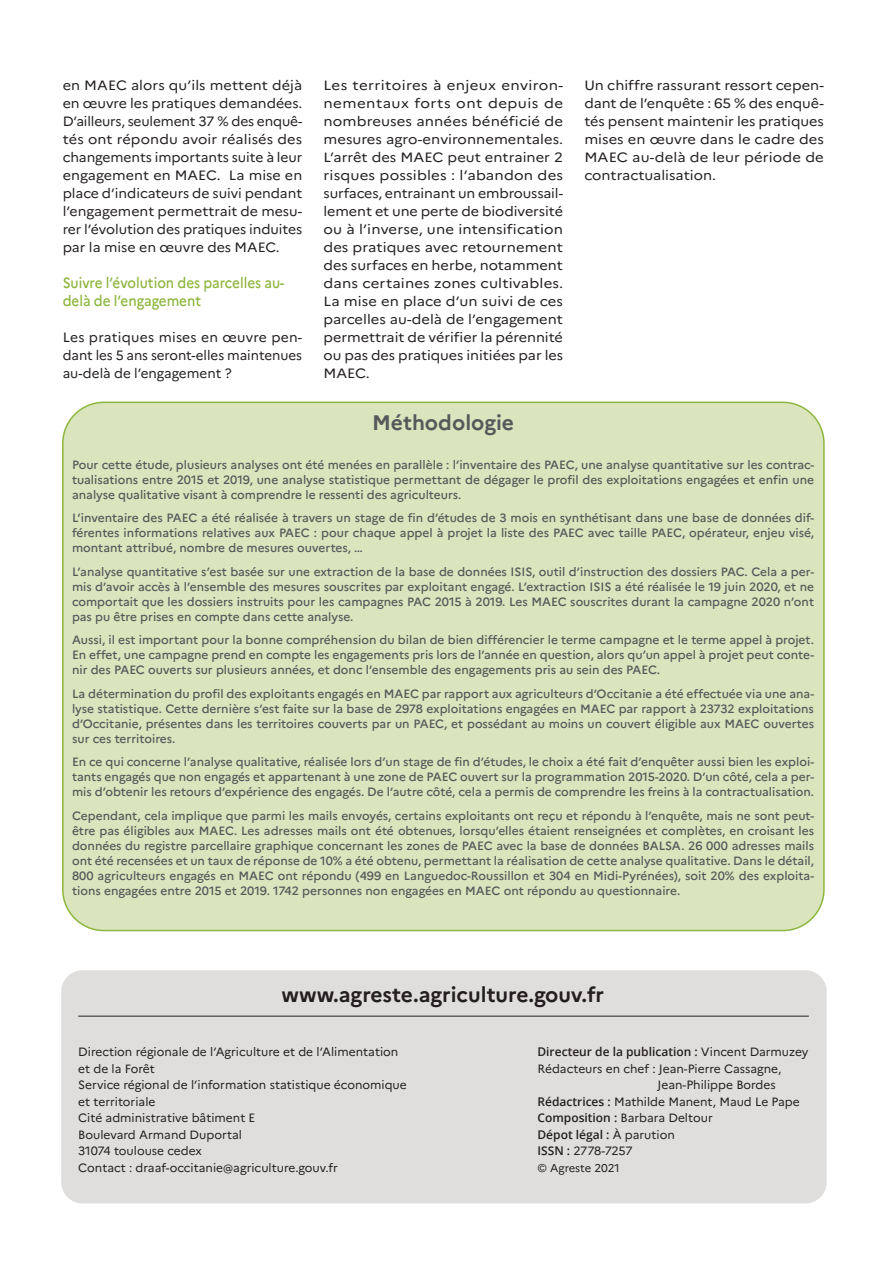
<style>
.page{position:relative;width:893px;height:1263px;background:#fff}
.page>*{position:absolute;margin:0;border:0;box-sizing:border-box;transform-origin:0 0}
.t1{font:700 21px "Marianne";color:#231f20}
.Titre_encadre{font:700 21px "Marianne";color:#57585a}
.Sous-titre_paragraph{font:500 14.85px/18px "Marianne";color:#8eb63e;scale:.91 1}
.Texte{font:13.5px/18px "Marianne";letter-spacing:-.005em;color:#231f20;text-align:justify;scale:1.11 1}
.Texte-2{font:13.5px/18px "Marianne";letter-spacing:-.005em;color:#231f20;text-align:justify;scale:1.07 1}
.Texte-3{font:13.5px/18px "Marianne";letter-spacing:-.005em;color:#231f20;text-align:justify;scale:1.08 1}
.Texte-4{font:13.5px/18px "Marianne";letter-spacing:-.005em;color:#231f20;text-align:justify}
.Texte_encadre{font:500 12px/15px "Marianne";color:#57585a;text-align:justify}
.t2{font:12px/16.5px "Marianne";color:#231f20}
.t3{font:600 12px "Open Sans";color:#231f20}
.t4{font:12px "Marianne";letter-spacing:-.02em;color:#231f20}
.t5{font:11.25px "Marianne";letter-spacing:-.005em;color:#231f20}
.s1{font-family:"Marianne";font-weight:400}
.s2{font-family:"Open Sans";font-weight:600}
</style>
<div class="page">
<div style="left:61px;top:970px;width:766px;height:233px;background:#e0dedd;border-radius:21px"></div>
<hr style="left:78px;top:1016px;width:731px;height:1px;background:#231f20">
<div style="left:63px;top:402px;width:761px;height:528px;background:#dae4bd;border-radius:41px"></div>
<p class="Texte-2" style="left:63px;top:76px;width:226px">en MAEC alors qu’ils mettent déjà en œuvre les pratiques demandées.<br>D’ailleurs, seulement 37 % des enquê&shy;tés ont répondu avoir réalisés des changements importants suite à leur engagement en MAEC. La mise en place d’indicateurs de suivi pendant l’engagement permettrait de mesu&shy;rer l’évolution des pratiques induites par la mise en œuvre des MAEC.</p>
<p class="Sous-titre_paragraph" style="left:63px;top:274px;width:245px">Suivre l’évolution des parcelles au&shy;delà de l’engagement</p>
<p class="Texte-4" style="left:63px;top:328px;width:241px">Les pratiques mises en œuvre pen&shy;dant les 5 ans seront-elles maintenues au-delà de l’engagement ?</p>
<p class="Texte" style="left:324px;top:76px;width:217px">Les territoires à enjeux environ&shy;nementaux forts ont depuis de nombreuses années bénéficié de mesures agro-environnementales.<br>L’arrêt des MAEC peut entrainer 2 risques possibles : l’abandon des surfaces, entrainant un embroussail&shy;lement et une perte de biodiversité ou à l’inverse, une intensification des pratiques avec retournement des surfaces en herbe, notamment dans certaines zones cultivables.<br>La mise en place d’un suivi de ces parcelles au-delà de l’engagement permettrait de vérifier la pérennité ou pas des pratiques initiées par les MAEC.</p>
<p class="Texte-3" style="left:584px;top:76px;width:223px">Un chiffre rassurant ressort cepen&shy;dant de l’enquête : 65 % des enquê&shy;tés pensent maintenir les pratiques mises en œuvre dans le cadre des MAEC au-delà de leur période de contractualisation.</p>
<p class="Titre_encadre" style="left:372px;top:410px;width:143px">Méthodologie</p>
<p class="Texte_encadre" style="left:72px;top:457px;width:743px">Pour cette étude, plusieurs analyses ont été menées en parallèle : l’inventaire des PAEC, une analyse quantitative sur les contrac&shy;tualisations entre 2015 et 2019, une analyse statistique permettant de dégager le profil des exploitations engagées et enfin une analyse qualitative visant à comprendre le ressenti des agriculteurs.</p>
<p class="Texte_encadre" style="left:72px;top:510px;width:744px">L’inventaire des PAEC a été réalisée à travers un stage de fin d’études de 3 mois en synthétisant dans une base de données dif&shy;férentes informations relatives aux PAEC : pour chaque appel à projet la liste des PAEC avec taille PAEC, opérateur, enjeu visé, montant attribué, nombre de mesures ouvertes, …</p>
<p class="Texte_encadre" style="left:72px;top:564px;width:744px">L’analyse quantitative s’est basée sur une extraction de la base de données ISIS, outil d’instruction des dossiers PAC. Cela a per&shy;mis d’avoir accès à l’ensemble des mesures souscrites par exploitant engagé. L’extraction ISIS a été réalisée le 19 juin 2020, et ne comportait que les dossiers instruits pour les campagnes PAC 2015 à 2019. Les MAEC souscrites durant la campagne 2020 n’ont pas pu être prises en compte dans cette analyse.</p>
<p class="Texte_encadre" style="left:72px;top:632px;width:744px">Aussi, il est important pour la bonne compréhension du bilan de bien différencier le terme campagne et le terme appel à projet.<br>En effet, une campagne prend en compte les engagements pris lors de l’année en question, alors qu’un appel à projet peut conte&shy;nir des PAEC ouverts sur plusieurs années, et donc l’ensemble des engagements pris au sein des PAEC.</p>
<p class="Texte_encadre" style="left:72px;top:686px;width:743px">La détermination du profil des exploitants engagés en MAEC par rapport aux agriculteurs d’Occitanie a été effectuée via une ana&shy;lyse statistique. Cette dernière s’est faite sur la base de 2978 exploitations engagées en MAEC par rapport à 23732 exploitations d’Occitanie, présentes dans les territoires couverts par un PAEC, et possédant au moins un couvert éligible aux MAEC ouvertes sur ces territoires.</p>
<p class="Texte_encadre" style="left:72px;top:754px;width:744px">En ce qui concerne l’analyse qualitative, réalisée lors d’un stage de fin d’études, le choix a été fait d’enquêter aussi bien les exploi&shy;tants engagés que non engagés et appartenant à une zone de PAEC ouvert sur la programmation 2015-2020. D’un côté, cela a per&shy;mis d’obtenir les retours d’expérience des engagés. De l’autre côté, cela a permis de comprendre les freins à la contractualisation.</p>
<p class="Texte_encadre" style="left:72px;top:808px;width:744px">Cependant, cela implique que parmi les mails envoyés, certains exploitants ont reçu et répondu à l’enquête, mais ne sont peut&shy;être pas éligibles aux MAEC. Les adresses mails ont été obtenues, lorsqu’elles étaient renseignées et complètes, en croisant les données du registre parcellaire graphique concernant les zones de PAEC avec la base de données BALSA. 26 000 adresses mails ont été recensées et un taux de réponse de 10% a été obtenu, permettant la réalisation de cette analyse qualitative. Dans le détail, 800 agriculteurs engagés en MAEC ont répondu (499 en Languedoc-Roussillon et 304 en Midi-Pyrénées), soit 20% des exploita&shy;tions engagées entre 2015 et 2019. 1742 personnes non engagées en MAEC ont répondu au questionnaire.</p>
<h1 class="t1" style="left:282px;top:982px;width:324px">www.agreste.agriculture.gouv.fr</h1>
<p class="t2" style="left:78px;top:1044px;width:330px">Direction régionale de l’Agriculture et de l’Alimentation et de la Forêt<br>Service régional de l’information statistique économique et territoriale<br>Cité administrative bâtiment E<br>Boulevard Armand Duportal<br>31074 toulouse cedex<br>Contact : draaf-occitanie@agriculture.gouv.fr</p>
<p class="t3" style="left:537px;top:1044px;width:272px">Directeur de la publication : <span class="s1">Vincent Darmuzey</span></p>
<p class="t2" style="left:537px;top:1060px;width:245px">Rédacteurs en chef : Jean-Pierre Cassagne,</p>
<p class="t2" style="left:658px;top:1077px;width:120px">Jean-Philippe Bordes</p>
<p class="t2" style="left:537px;top:1093px;width:264px"><span class="s2">Rédactrices :</span> Mathilde Manent, Maud Le Pape</p>
<p class="t2" style="left:537px;top:1110px;width:177px"><span class="s2">Composition :</span> Barbara Deltour</p>
<p class="t3" style="left:537px;top:1126px;width:139px">Dépot légal : <span class="s1">À parution</span></p>
<p class="t4" style="left:537px;top:1144px;width:97px"><span class="s2">ISSN :</span> 2778-7257</p>
<p class="t5" style="left:537px;top:1161px;width:84px">© Agreste 2021</p>
</div>
